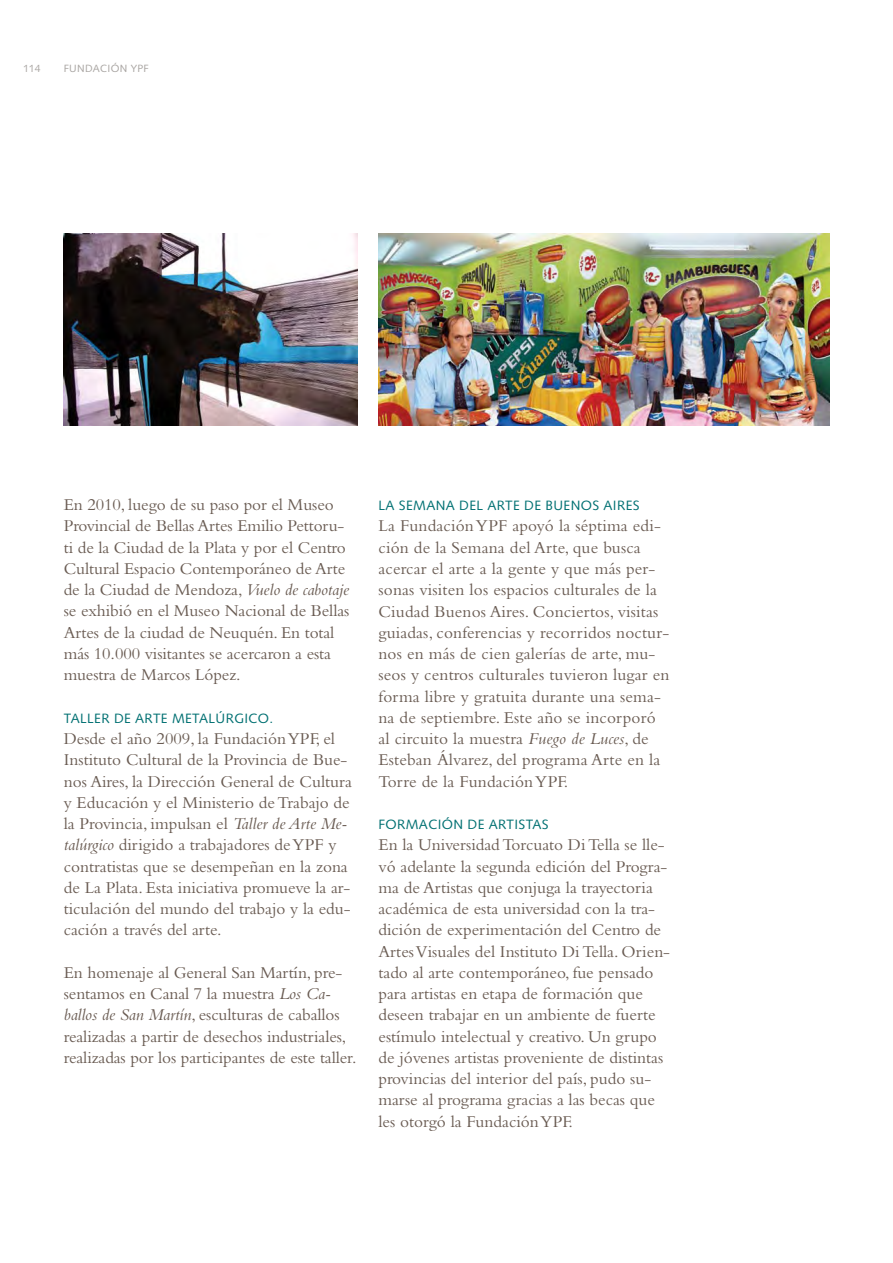
<style>
.page{position:relative;width:893px;height:1263px;background:#fff}
.page>*{position:absolute;margin:0;border:0;box-sizing:border-box;transform-origin:0 0}
.t1{font:17.25px/21.3px "Bembo";color:#695b52}
.t2{font:13.5px "Syntax LT Std";letter-spacing:.025em;color:#007072}
.t3{font:10.5px "Syntax LT Std";letter-spacing:.025em;color:#a9a5a2}
.s1{font-style:italic}
</style>
<div class="page">
<img style="left:64px;top:234px;width:293px;height:191px">
<img style="left:378px;top:234px;width:451px;height:191px">
<p class="t3" style="left:23px;top:64px;width:19px">114</p>
<p class="t3" style="left:64px;top:64px;width:87px">FUNDACIÓN YPF</p>
<p class="t1" style="left:64px;top:496px;width:287px">En 2010, luego de su paso por el Museo Provincial de Bellas Artes Emilio Pettoru&shy;ti de la Ciudad de la Plata y por el Centro Cultural Espacio Contemporáneo de Arte de la Ciudad de Mendoza, <span class="s1">Vuelo de cabotaje </span>se exhibió en el Museo Nacional de Bellas Artes de la ciudad de Neuquén. En total más 10.000 visitantes se acercaron a esta muestra de Marcos López.</p>
<p class="t2" style="left:64px;top:712px;width:211px">TALLER DE ARTE METALÚRGICO.</p>
<p class="t1" style="left:64px;top:730px;width:290px">Desde el año 2009, la Fundación YPF, el Instituto Cultural de la Provincia de Bue&shy;nos Aires, la Dirección General de Cultura y Educación y el Ministerio de Trabajo de la Provincia, impulsan el <span class="s1">Taller de Arte Me&shy;talúrgico</span> dirigido a trabajadores de YPF y contratistas que se desempeñan en la zona de La Plata. Esta iniciativa promueve la ar&shy;ticulación del mundo del trabajo y la edu&shy;cación a través del arte.</p>
<p class="t1" style="left:64px;top:963px;width:294px">En homenaje al General San Martín, pre&shy;sentamos en Canal 7 la muestra <span class="s1">Los Ca&shy;ballos de San Martín</span>, esculturas de caballos realizadas a partir de desechos industriales, realizadas por los participantes de este taller.</p>
<p class="t2" style="left:378px;top:500px;width:262px">LA SEMANA DEL ARTE DE BUENOS AIRES</p>
<p class="t1" style="left:378px;top:517px;width:292px">La Fundación YPF apoyó la séptima edi&shy;ción de la Semana del Arte, que busca acercar el arte a la gente y que más per&shy;sonas visiten los espacios culturales de la Ciudad Buenos Aires. Conciertos, visitas guiadas, conferencias y recorridos noctur&shy;nos en más de cien galerías de arte, mu&shy;seos y centros culturales tuvieron lugar en forma libre y gratuita durante una sema&shy;na de septiembre. Este año se incorporó al circuito la muestra <span class="s1">Fuego de Luces</span>, de Esteban Álvarez, del programa Arte en la Torre de la Fundación YPF.</p>
<p class="t2" style="left:378px;top:819px;width:172px">FORMACIÓN DE ARTISTAS</p>
<p class="t1" style="left:378px;top:836px;width:293px">En la Universidad Torcuato Di Tella se lle&shy;vó adelante la segunda edición del Progra&shy;ma de Artistas que conjuga la trayectoria académica de esta universidad con la tra&shy;dición de experimentación del Centro de Artes Visuales del Instituto Di Tella. Orien&shy;tado al arte contemporáneo, fue pensado para artistas en etapa de formación que deseen trabajar en un ambiente de fuerte estímulo intelectual y creativo. Un grupo de jóvenes artistas proveniente de distintas provincias del interior del país, pudo su&shy;marse al programa gracias a las becas que les otorgó la Fundación YPF.</p>
</div>
